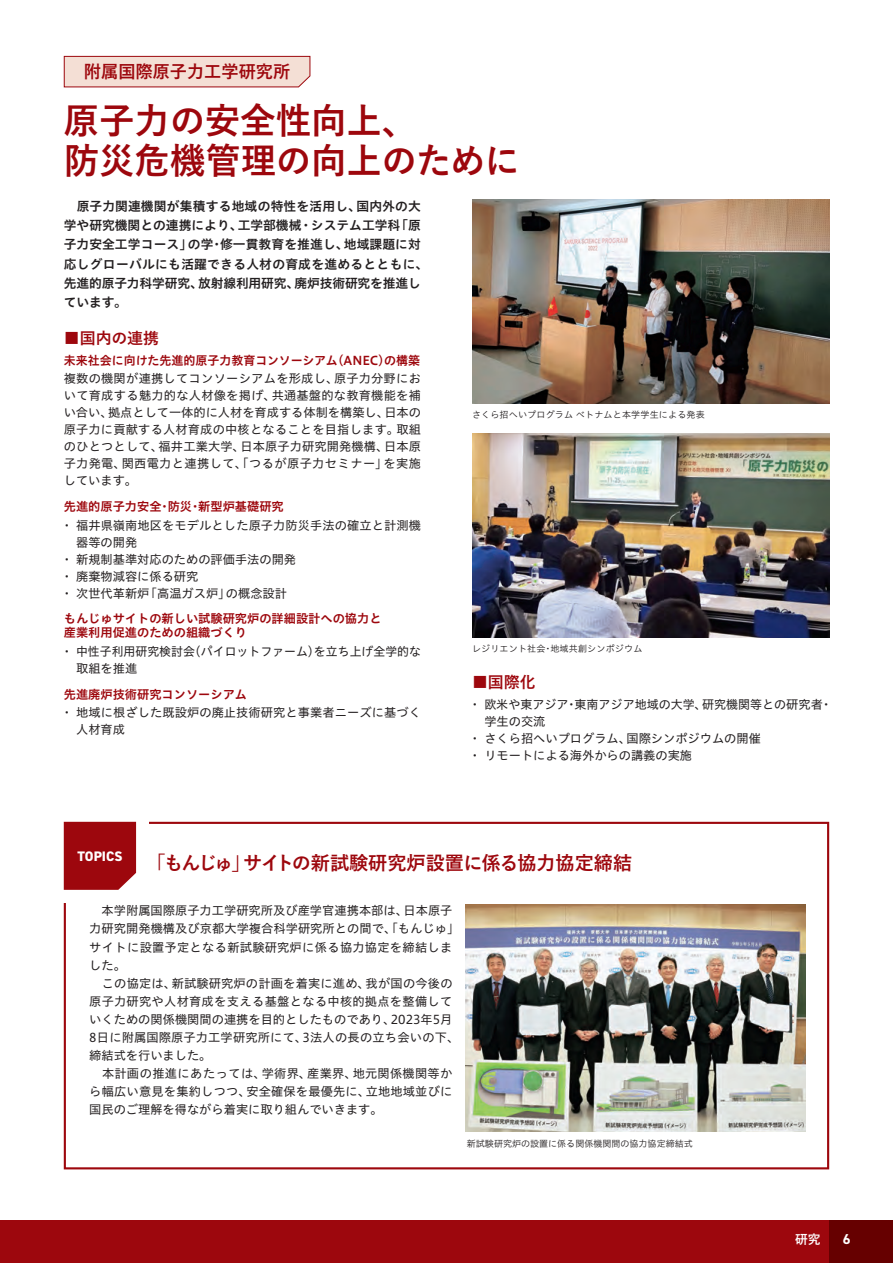
<style>
.page{position:relative;width:893px;height:1263px;background:#fff}
.page>*{position:absolute;margin:0;border:0;box-sizing:border-box;transform-origin:0 0}
.t1{font:700 36.15px/40.3px "Yu Go";color:#9d070d}
.t2{font:700 19.2px "Yu Go";color:#9d070d}
.t3{font:700 17.55px "Yu Go";color:#9d070d}
.t4{font:700 15.9px "Yu Go";color:#9d070d}
.t5{font:700 14.4px "DIN2014";color:#fff}
.t6{font:800 13.8px "DIN2014";color:#fff}
.t7{font:12.75px/19.2px "Hiragino UD Sans Std W6";letter-spacing:.005em;color:#231f20}
.t8{font:700 12.75px "Yu Go";color:#fff}
.t9{font:12.15px/18px "Hiragino UD Sans Std W4";letter-spacing:.005em;color:#231f20}
.t10{font:12.15px/14.4px "Hiragino UD Sans Std W6";color:#9d070d}
.t11{font:9px "Hiragino UD Sans Std W3";letter-spacing:.02em;color:#231f20}
.t12{font:9px "Hiragino UD Sans Std W3";color:#231f20}
</style>
<div class="page">
<div style="left:0;top:1220px;width:893px;height:43px;background:#9d070d"></div>
<div style="left:829px;top:1220px;width:64px;height:43px;background:#600"></div>
<div style="left:64px;top:822px;width:765px;height:347px;border:2px solid #9d070d"></div>
<div style="left:60px;top:817px;width:89px;height:85px;background:#fff"></div>
<div style="left:64px;top:822px;width:72px;height:68px;background:#9d070d"></div>
<img style="left:465px;top:905px;width:340px;height:226px">
<svg style="left:63px;top:55px;width:248px;height:33px;background:#eed2ca"></svg>
<img style="left:472px;top:200px;width:357px;height:204px">
<img style="left:472px;top:434px;width:357px;height:204px">
<h3 class="t3" style="left:84px;top:62px;width:208px">附属国際原子力工学研究所</h3>
<h1 class="t1" style="left:64px;top:101px;width:457px">原子力の安全性向上、<br>防災危機管理の向上のために</h1>
<p class="t7" style="left:64px;top:196px;width:366px">　原子力関連機関が集積する地域の特性を活用し、国内外の大学や研究機関との連携により、工学部機械･システム工学科「原子力安全工学コース」の学・修一貫教育を推進し、地域課題に対応しグローバルにも活躍できる人材の育成を進めるとともに、先進的原子力科学研究、放射線利用研究、廃炉技術研究を推進しています。</p>
<h3 class="t4" style="left:64px;top:329px;width:97px">■国内の連携</h3>
<p class="t10" style="left:64px;top:352px;width:358px">未来社会に向けた先進的原子力教育コンソーシアム（ANEC）の構築</p>
<p class="t9" style="left:64px;top:370px;width:359px;line-height:17px;text-align:justify">複数の機関が連携してコンソーシアムを形成し、原子力分野において育成する魅力的な人材像を掲げ、共通基盤的な教育機能を補い合い、拠点として一体的に人材を育成する体制を構築し、日本の原子力に貢献する人材育成の中核となることを目指します。取組のひとつとして、福井工業大学、日本原子力研究開発機構、日本原子力発電、関西電力と連携して、「つるが原子力セミナー」を実施しています。</p>
<p class="t10" style="left:64px;top:498px;width:222px">先進的原子力安全・防災・新型炉基礎研究</p>
<p class="t9" style="left:61px;top:515px;width:362px">・福井県嶺南地区をモデルとした原子力防災手法の確立と計測機</p>
<p class="t9" style="left:76px;top:532px;width:63px">器等の開発</p>
<p class="t9" style="left:61px;top:549px;width:237px">・新規制基準対応のための評価手法の開発</p>
<p class="t9" style="left:61px;top:566px;width:139px">・廃棄物減容に係る研究</p>
<p class="t9" style="left:61px;top:583px;width:228px">・次世代革新炉「高温ガス炉」の概念設計</p>
<p class="t10" style="left:64px;top:611px;width:319px">もんじゅサイトの新しい試験研究炉の詳細設計への協力と産業利用促進のための組織づくり</p>
<p class="t9" style="left:76px;top:642px;width:346px;line-height:17px;text-indent:-15px">・中性子利用研究検討会（パイロットファーム）を立ち上げ全学的な取組を推進</p>
<p class="t10" style="left:64px;top:686px;width:185px">先進廃炉技術研究コンソーシアム</p>
<p class="t9" style="left:76px;top:703px;width:346px;line-height:17px;text-indent:-15px">・地域に根ざした既設炉の廃止技術研究と事業者ニーズに基づく人材育成</p>
<p class="t11" style="left:472px;top:408px;width:234px">さくら招へいプログラム ベトナムと本学学生による発表</p>
<p class="t11" style="left:472px;top:642px;width:172px">レジリエント社会・地域共創シンポジウム</p>
<h3 class="t4" style="left:472px;top:673px;width:65px">■国際化</h3>
<p class="t9" style="left:469px;top:695px;width:365px">・欧米や東アジア・東南アジア地域の大学、研究機関等との研究者・</p>
<p class="t9" style="left:484px;top:712px;width:63px">学生の交流</p>
<p class="t9" style="left:469px;top:729px;width:293px">・さくら招へいプログラム、国際シンポジウムの開催</p>
<p class="t9" style="left:469px;top:746px;width:225px">・リモートによる海外からの講義の実施</p>
<p class="t6" style="left:78px;top:847px;width:46px">TOPICS</p>
<h2 class="t2" style="left:147px;top:852px;width:487px">「もんじゅ」サイトの新試験研究炉設置に係る協力協定締結</h2>
<p class="t9" style="left:89px;top:901px;width:372px">　本学附属国際原子力工学研究所及び産学官連携本部は、日本原子力研究開発機構及び京都大学複合科学研究所との間で、「もんじゅ」サイトに設置予定となる新試験研究炉に係る協力協定を締結しました。<br>　この協定は、新試験研究炉の計画を着実に進め、我が国の今後の原子力研究や人材育成を支える基盤となる中核的拠点を整備していくための関係機関間の連携を目的としたものであり、2023年5月<br>8日に附属国際原子力工学研究所にて、3法人の長の立ち会いの下、締結式を行いました。<br>　本計画の推進にあたっては、学術界、産業界、地元関係機関等から幅広い意見を集約しつつ、安全確保を最優先に、立地地域並びに国民のご理解を得ながら着実に取り組んでいきます。</p>
<p class="t12" style="left:467px;top:1137px;width:227px">新試験研究炉の設置に係る関係機関間の協力協定締結式</p>
<p class="t8" style="left:795px;top:1232px;width:27px">研究</p>
<p class="t5" style="left:843px;top:1229px;width:9px">6</p>
</div>
